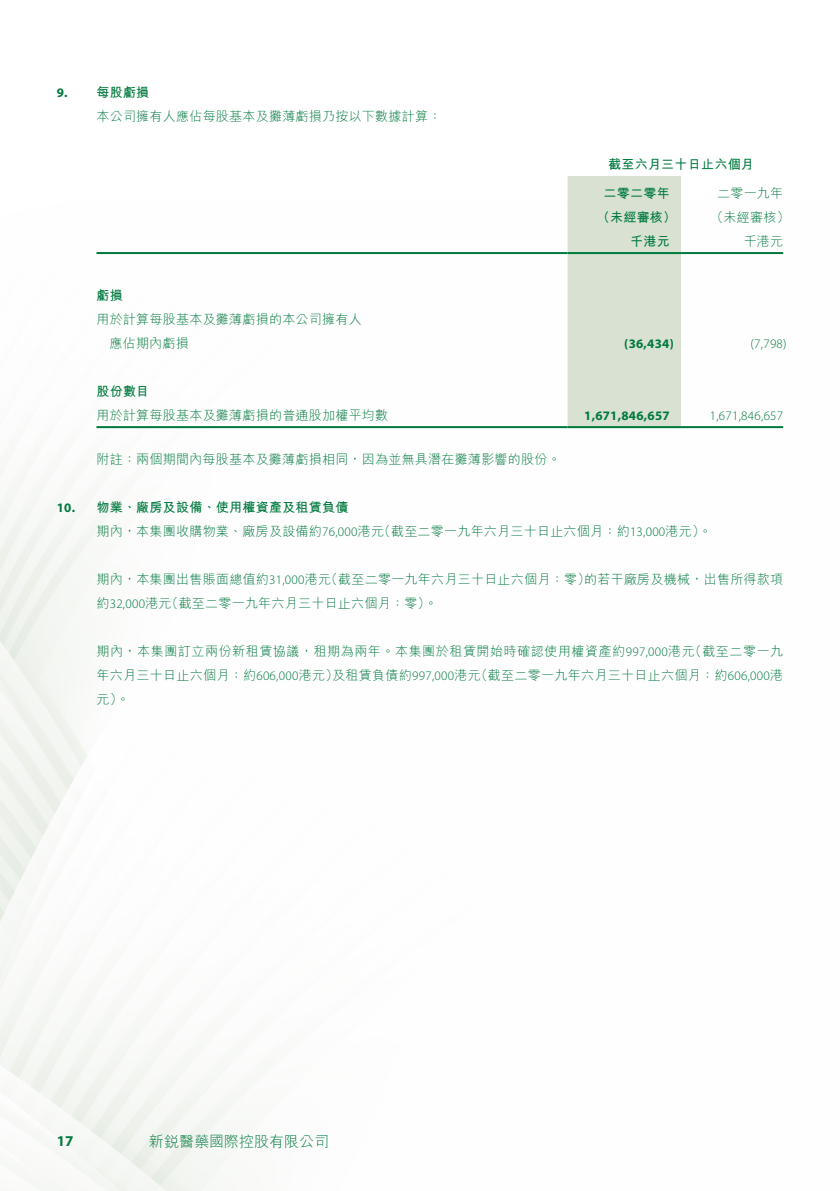
<style>
.page{position:relative;width:840px;height:1191px;background:#fff}
.page>*{position:absolute;margin:0;border:0;box-sizing:border-box;transform-origin:0 0}
.t1{font:300 15px "M Hei HK";color:#00793e}
.t2{font:700 15px "Myriad Pro";color:#00793e}
.t3{font:300 13px/24px "M Hei HK";letter-spacing:.02em;color:#00793e}
.t4{font:300 13px/24px "M Hei HK";letter-spacing:.045em;color:#00793e}
.t5{font:700 13px "M Hei HK";letter-spacing:.02em;color:#00793e}
.t6{font:300 13px "Myriad Pro";letter-spacing:.02em;color:#00793e}
.t7{font:700 13px "Myriad Pro";letter-spacing:.02em;color:#00793e}
.s1{font-family:"Myriad Pro"}
.s2{font-family:"M Hei HK"}
</style>
<div class="page">
<img style="left:0;top:201px;width:784px;height:990px">
<div style="left:567px;top:176px;width:113px;height:250px;background:#d8e1d2"></div>
<hr style="left:96px;top:252px;width:471px;height:2px;background:#00793e">
<hr style="left:567px;top:252px;width:113px;height:2px;background:#00793e">
<hr style="left:680px;top:252px;width:102px;height:2px;background:#00793e">
<hr style="left:96px;top:426px;width:471px;height:2px;background:#00793e">
<hr style="left:567px;top:426px;width:113px;height:2px;background:#00793e">
<hr style="left:680px;top:426px;width:102px;height:2px;background:#00793e">
<p class="t7" style="left:57px;top:84px;width:12px">9.</p>
<p class="t7" style="left:57px;top:499px;width:20px">10.</p>
<p class="t5" style="left:96px;top:82px;width:54px">每股虧損</p>
<p class="t3" style="left:96px;top:104px;width:346px">本公司擁有人應佔每股基本及攤薄虧損乃按以下數據計算：</p>
<p class="t5" style="left:96px;top:286px;width:28px">虧損</p>
<p class="t3" style="left:96px;top:307px;width:266px">用於計算每股基本及攤薄虧損的本公司擁有人</p>
<p class="t3" style="left:109px;top:331px;width:81px">應佔期內虧損</p>
<p class="t5" style="left:96px;top:382px;width:54px">股份數目</p>
<p class="t3" style="left:96px;top:403px;width:293px">用於計算每股基本及攤薄虧損的普通股加權平均數</p>
<p class="t3" style="left:96px;top:447px;width:465px">附註：兩個期間內每股基本及攤薄虧損相同，因為並無具潛在攤薄影響的股份。</p>
<p class="t5" style="left:96px;top:497px;width:253px">物業、廠房及設備、使用權資產及租賃負債</p>
<p class="t5" style="left:608px;top:154px;width:147px">截至六月三十日止六個月</p>
<p class="t3" style="left:716px;top:181px;width:68px">二零一九年</p>
<p class="t5" style="left:603px;top:184px;width:68px">二零二零年</p>
<p class="t5" style="left:596px;top:208px;width:81px">（未經審核）</p>
<p class="t3" style="left:710px;top:205px;width:81px">（未經審核(</p>
<p class="t5" style="left:629px;top:232px;width:41px">千港元</p>
<p class="t3" style="left:743px;top:229px;width:41px">千港元</p>
<p class="t7" style="left:624px;top:335px;width:51px">)36,434(</p>
<p class="t6" style="left:750px;top:336px;width:38px">)7,798(</p>
<p class="t7" style="left:584px;top:407px;width:87px">1,671,846,657</p>
<p class="t6" style="left:709px;top:408px;width:75px">1,671,846,657</p>
<p class="t3" style="left:377px;top:519px;width:335px">（截至二零一九年六月三十日止六個月：約<span class="s1">13,000</span>港元。(</p>
<p class="t3" style="left:96px;top:519px;width:289px">期內，本集團收購物業、廠房及設備約<span class="s1">76,000</span>港元</p>
<p class="t3" style="left:325px;top:567px;width:267px">（截至二零一九年六月三十日止六個月：零）</p>
<p class="t3" style="left:165px;top:567px;width:273px;text-indent:-69px">期內，本集團出售賬面總值約<span class="s1">31,000</span>港元<br>（截至二零一九年六月三十日止六個月：零。(</p>
<p class="t3" style="left:584px;top:567px;width:200px">的若干廠房及機械，出售所得款項</p>
<p class="t6" style="left:96px;top:595px;width:77px"><span class="s2">約</span>32,000<span class="s2">港元</span></p>
<p class="t3" style="left:688px;top:639px;width:96px">（截至二零一九</p>
<p class="t4" style="left:474px;top:639px;width:310px;text-indent:-378px">期內，本集團訂立兩份新租賃協議，租期為兩年。本集團於租賃開始時確認使用權資產約<span class="s1">997,000</span>港元<br>（截至二零一九年六月三十日止六個月：約<span class="s1">606,000</span>港</p>
<p class="t3" style="left:96px;top:663px;width:243px">年六月三十日止六個月：約<span class="s1">606,000</span>港元）元。(</p>
<p class="t3" style="left:332px;top:663px;width:150px">及租賃負債約<span class="s1">997,000</span>港元</p>
<p class="t2" style="left:57px;top:1131px;width:18px">17</p>
<p class="t1" style="left:149px;top:1134px;width:181px">新銳醫藥國際控股有限公司</p>
</div>
